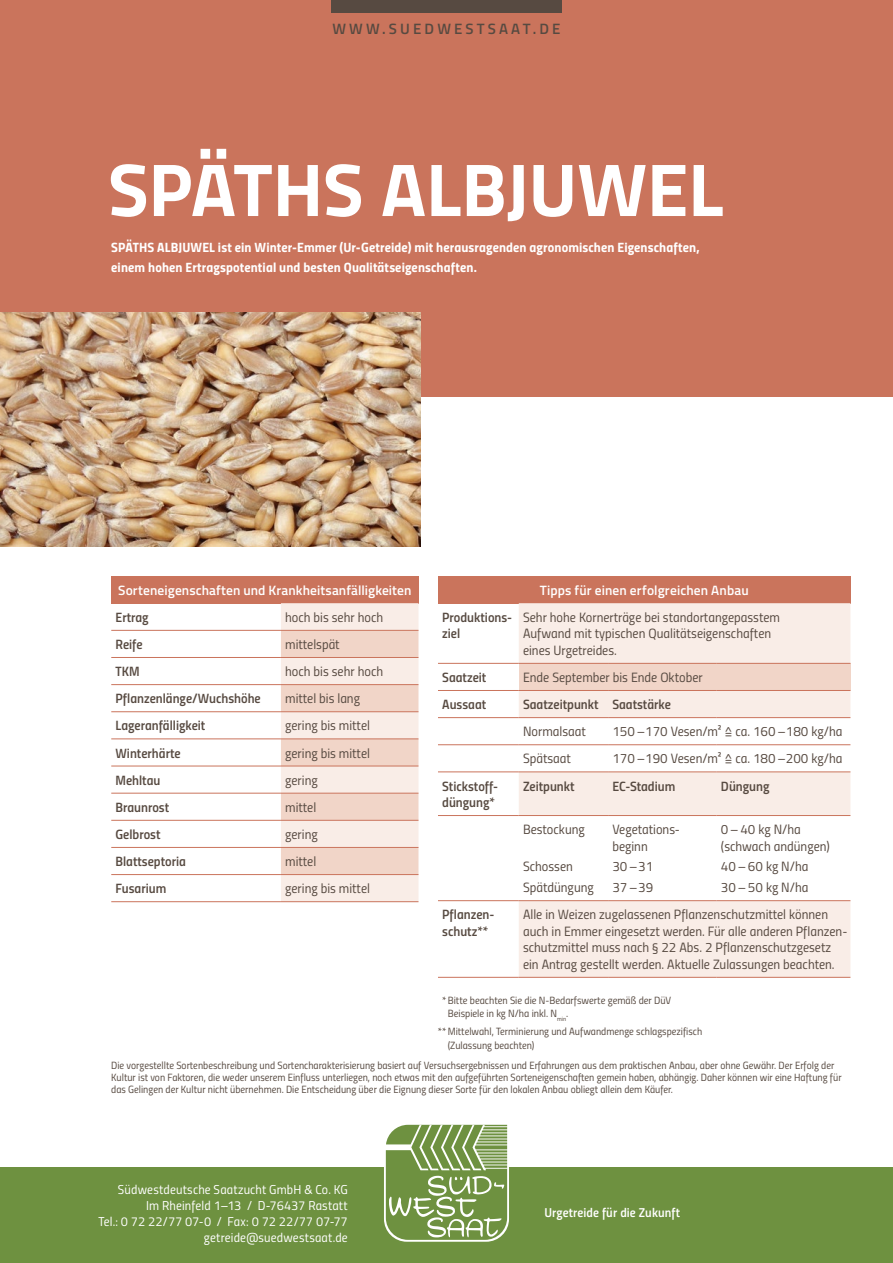
<style>
.page{position:relative;width:893px;height:1263px;background:#fff}
.page>*{position:absolute;margin:0;border:0;box-sizing:border-box;transform-origin:0 0}
.t1{font:700 75px "Titillium";letter-spacing:-.005em;color:#fff}
.t2{font:600 15px "Titillium";letter-spacing:.21em;color:#574a41}
.t3{font:13.5px/16.5px "Titillium Regular Upright";color:#574a41}
.t4{font:13.5px/16.5px "Titillium Semibold Upright";color:#574a41}
.t5{font:13.5px/19.5px "Titillium Bold Upright";letter-spacing:.01em;color:#fff}
.t6{font:600 13.5px "Titillium";letter-spacing:.01em;color:#fff}
.t7{font:12.9px/15.8px "Titillium Regular Upright";letter-spacing:.01em;color:#fff;text-align:right}
.t8{font:12.9px "Titillium Semibold Upright";letter-spacing:.01em;color:#fff}
.t9{font:10.5px/12px "Titillium Regular Upright";color:#574a41}
.s1{color:#fff}
</style>
<div class="page">
<div style="left:0;top:0;width:893px;height:396px;background:#ca745c"></div>
<div style="left:111px;top:576px;width:307px;height:27px;background:#ca745c"></div>
<svg style="left:281px;top:603px;width:137px;height:298px"></svg>
<hr style="left:111px;top:630px;width:170px;height:1px;background:#ca745c">
<hr style="left:111px;top:657px;width:170px;height:1px;background:#ca745c">
<hr style="left:111px;top:684px;width:170px;height:1px;background:#ca745c">
<hr style="left:281px;top:684px;width:137px;height:1px;background:#ca745c">
<hr style="left:111px;top:711px;width:170px;height:1px;background:#ca745c">
<hr style="left:281px;top:711px;width:137px;height:1px;background:#ca745c">
<hr style="left:111px;top:739px;width:170px;height:1px;background:#ca745c">
<hr style="left:281px;top:739px;width:137px;height:1px;background:#ca745c">
<hr style="left:111px;top:766px;width:170px;height:1px;background:#ca745c">
<hr style="left:281px;top:766px;width:137px;height:1px;background:#ca745c">
<hr style="left:111px;top:793px;width:170px;height:1px;background:#ca745c">
<hr style="left:281px;top:793px;width:137px;height:1px;background:#ca745c">
<hr style="left:111px;top:820px;width:170px;height:1px;background:#ca745c">
<hr style="left:281px;top:820px;width:137px;height:1px;background:#ca745c">
<hr style="left:111px;top:847px;width:170px;height:1px;background:#ca745c">
<hr style="left:281px;top:847px;width:137px;height:1px;background:#ca745c">
<hr style="left:111px;top:874px;width:170px;height:1px;background:#ca745c">
<hr style="left:111px;top:901px;width:170px;height:1px;background:#ca745c">
<hr style="left:281px;top:657px;width:137px;height:1px;background:#ca745c">
<hr style="left:281px;top:630px;width:137px;height:1px;background:#ca745c">
<hr style="left:281px;top:874px;width:137px;height:1px;background:#ca745c">
<hr style="left:281px;top:901px;width:137px;height:1px;background:#ca745c">
<div style="left:438px;top:576px;width:412px;height:27px;background:#ca745c"></div>
<div style="left:519px;top:603px;width:331px;height:374px;background:#f9ede7"></div>
<div style="left:519px;top:663px;width:331px;height:27px;background:#f1d5c8"></div>
<div style="left:519px;top:691px;width:331px;height:26px;background:#f9ede7"></div>
<svg style="left:519px;top:718px;width:331px;height:182px"></svg>
<hr style="left:438px;top:663px;width:81px;height:1px;background:#ca745c">
<hr style="left:438px;top:690px;width:81px;height:1px;background:#ca745c">
<hr style="left:438px;top:717px;width:81px;height:1px;background:#ca745c">
<hr style="left:438px;top:772px;width:81px;height:1px;background:#ca745c">
<hr style="left:438px;top:815px;width:81px;height:1px;background:#ca745c">
<hr style="left:438px;top:744px;width:81px;height:1px;background:#ca745c">
<hr style="left:519px;top:717px;width:89px;height:1px;background:#ca745c">
<hr style="left:519px;top:663px;width:89px;height:1px;background:#ca745c">
<hr style="left:608px;top:663px;width:109px;height:1px;background:#ca745c">
<hr style="left:717px;top:663px;width:133px;height:1px;background:#ca745c">
<hr style="left:519px;top:690px;width:89px;height:1px;background:#ca745c">
<hr style="left:608px;top:690px;width:109px;height:1px;background:#ca745c">
<hr style="left:717px;top:690px;width:133px;height:1px;background:#ca745c">
<hr style="left:608px;top:717px;width:109px;height:1px;background:#ca745c">
<hr style="left:717px;top:717px;width:133px;height:1px;background:#ca745c">
<hr style="left:519px;top:744px;width:89px;height:1px;background:#ca745c">
<hr style="left:608px;top:744px;width:109px;height:1px;background:#ca745c">
<hr style="left:717px;top:744px;width:133px;height:1px;background:#ca745c">
<hr style="left:519px;top:772px;width:89px;height:1px;background:#ca745c">
<hr style="left:608px;top:772px;width:109px;height:1px;background:#ca745c">
<hr style="left:717px;top:772px;width:133px;height:1px;background:#ca745c">
<hr style="left:519px;top:815px;width:89px;height:1px;background:#ca745c">
<hr style="left:608px;top:815px;width:109px;height:1px;background:#ca745c">
<hr style="left:717px;top:815px;width:133px;height:1px;background:#ca745c">
<hr style="left:438px;top:900px;width:81px;height:1px;background:#ca745c">
<hr style="left:519px;top:900px;width:89px;height:1px;background:#ca745c">
<hr style="left:608px;top:900px;width:109px;height:1px;background:#ca745c">
<hr style="left:717px;top:900px;width:133px;height:1px;background:#ca745c">
<hr style="left:438px;top:977px;width:81px;height:1px;background:#ca745c">
<hr style="left:519px;top:977px;width:89px;height:1px;background:#ca745c">
<hr style="left:608px;top:977px;width:109px;height:1px;background:#ca745c">
<hr style="left:717px;top:977px;width:133px;height:1px;background:#ca745c">
<img style="left:0;top:313px;width:421px;height:234px">
<div style="left:0;top:1167px;width:893px;height:96px;background:#6e9140"></div>
<svg style="left:384px;top:1124px;width:125px;height:118px"></svg>
<div style="left:331px;top:0;width:230px;height:13px;background:#574a41"></div>
<p class="t2" style="left:332px;top:18px;width:230px">WWW.SUEDWESTSAAT.DE</p>
<h1 class="t1" style="left:108px;top:132px;width:617px">SPÄTHS ALBJUWEL</h1>
<p class="t5" style="left:111px;top:237px;width:590px">SPÄTHS ALBJUWEL ist ein Winter-Emmer (Ur-Getreide) mit herausragenden agronomischen Eigenschaften, einem hohen Ertragspotential und besten Qualitätseigenschaften.</p>
<p class="t6" style="left:118px;top:580px;width:295px">Sorteneigenschaften und Krankheitsanfälligkeiten</p>
<p class="t4" style="left:116px;top:608px;width:35px">Ertrag</p>
<p class="t3" style="left:285px;top:608px;width:99px">hoch bis sehr hoch</p>
<p class="t4" style="left:116px;top:635px;width:29px">Reife</p>
<p class="t3" style="left:285px;top:635px;width:56px">mittelspät</p>
<p class="t4" style="left:116px;top:662px;width:26px">TKM</p>
<p class="t3" style="left:285px;top:662px;width:99px">hoch bis sehr hoch</p>
<p class="t4" style="left:116px;top:689px;width:147px">Pflanzenlänge/Wuchshöhe</p>
<p class="t3" style="left:285px;top:689px;width:76px">mittel bis lang</p>
<p class="t4" style="left:116px;top:717px;width:91px">Lageranfälligkeit</p>
<p class="t3" style="left:285px;top:717px;width:86px">gering bis mittel</p>
<p class="t4" style="left:116px;top:744px;width:67px">Winterhärte</p>
<p class="t3" style="left:285px;top:744px;width:86px">gering bis mittel</p>
<p class="t4" style="left:116px;top:771px;width:46px">Mehltau</p>
<p class="t3" style="left:285px;top:771px;width:34px">gering</p>
<p class="t4" style="left:116px;top:798px;width:55px">Braunrost</p>
<p class="t3" style="left:285px;top:798px;width:33px">mittel</p>
<p class="t4" style="left:116px;top:825px;width:46px">Gelbrost</p>
<p class="t3" style="left:285px;top:825px;width:34px">gering</p>
<p class="t4" style="left:116px;top:852px;width:72px">Blattseptoria</p>
<p class="t3" style="left:285px;top:852px;width:33px">mittel</p>
<p class="t4" style="left:116px;top:879px;width:52px">Fusarium</p>
<p class="t3" style="left:285px;top:879px;width:86px">gering bis mittel</p>
<p class="t6" style="left:540px;top:580px;width:210px">Tipps für einen erfolgreichen Anbau</p>
<p class="t4" style="left:442px;top:608px;width:72px">Produktions&shy;ziel</p>
<p class="t3" style="left:523px;top:608px;width:259px">Sehr hohe Kornerträge bei standortangepasstem<br>Aufwand mit typischen Qualitätseigenschaften eines Urgetreides.</p>
<p class="t4" style="left:442px;top:668px;width:46px">Saatzeit</p>
<p class="t3" style="left:523px;top:668px;width:181px">Ende September bis Ende Oktober</p>
<p class="t4" style="left:442px;top:695px;width:46px">Aussaat</p>
<p class="t4" style="left:523px;top:695px;width:149px">Saatzeitpunkt Saatstärke</p>
<p class="t3" style="left:523px;top:722px;width:64px">Normalsaat</p>
<p class="t3" style="left:612px;top:722px;width:232px">150–170 Vesen/m² =^ ca. 160–180 kg/ha</p>
<p class="t3" style="left:523px;top:750px;width:49px">Spätsaat</p>
<p class="t3" style="left:612px;top:750px;width:232px">170–190 Vesen/m² =^ ca. 180–200 kg/ha</p>
<p class="t4" style="left:442px;top:777px;width:57px">Stickstoff&shy;düngung*</p>
<p class="t4" style="left:523px;top:777px;width:53px">Zeitpunkt</p>
<p class="t4" style="left:612px;top:777px;width:65px">EC-Stadium</p>
<p class="t4" style="left:721px;top:777px;width:50px">Düngung</p>
<p class="t3" style="left:523px;top:820px;width:63px">Bestockung</p>
<p class="t3" style="left:523px;top:856px;width:72px;line-height:20.7px">Schossen<br>Spätdüngung</p>
<p class="t3" style="left:721px;top:820px;width:110px">0–40 kg N/ha (schwach andüngen)</p>
<p class="t3" style="left:721px;top:855px;width:89px;line-height:20.7px">40–60 kg N/ha<br>30–50 kg N/ha</p>
<p class="t3" style="left:612px;top:820px;width:69px">Vegetations&shy;beginn</p>
<p class="t3" style="left:612px;top:856px;width:42px;line-height:20.7px">30–31<br>37–39</p>
<p class="t4" style="left:442px;top:905px;width:54px">Pflanzen&shy;schutz**</p>
<p class="t3" style="left:523px;top:905px;width:326px">Alle in Weizen zugelassenen Pflanzenschutzmittel können auch in Emmer eingesetzt werden. Für alle anderen Pflanzen&shy;schutzmittel muss nach § 22 Abs. 2 Pflanzenschutzgesetz ein Antrag gestellt werden. Aktuelle Zulassungen beachten.</p>
<p class="t9" style="left:448px;top:993px;width:225px;line-height:13.5px;text-indent:-10px"><span class="s1">*</span>* Bitte beachten Sie die N-Bedarfswerte gemäß der DüV<br>Beispiele in kg N/ha inkl. N<sub>min</sub>.</p>
<p class="t9" style="left:448px;top:1024px;width:256px;line-height:13.5px;text-indent:-10px">**Mittelwahl, Terminierung und Aufwandmenge schlagspezifisch (Zulassung beachten)</p>
<p class="t9" style="left:111px;top:1059px;width:732px">Die vorgestellte Sortenbeschreibung und Sortencharakterisierung basiert auf Versuchsergebnissen und Erfahrungen aus dem praktischen Anbau, aber ohne Gewähr. Der Erfolg der<br>Kultur ist von Faktoren, die weder unserem Einfluss unterliegen, noch etwas mit den aufgeführten Sorteneigenschaften gemein haben, abhängig. Daher können wir eine Haftung für das Gelingen der Kultur nicht übernehmen. Die Entscheidung über die Eignung dieser Sorte für den lokalen Anbau obliegt allein dem Käufer.</p>
<p class="t7" style="left:98px;top:1181px;width:251px">Südwestdeutsche Saatzucht GmbH &amp; Co. KG<br>Im Rheinfeld 1–13 / D-76437 Rastatt<br>Tel.: 0 72 22/77 07-0 / Fax: 0 72 22/77 07-77 getreide@suedwestsaat.de</p>
<p class="t8" style="left:544px;top:1203px;width:137px">Urgetreide für die Zukunft</p>
</div>
